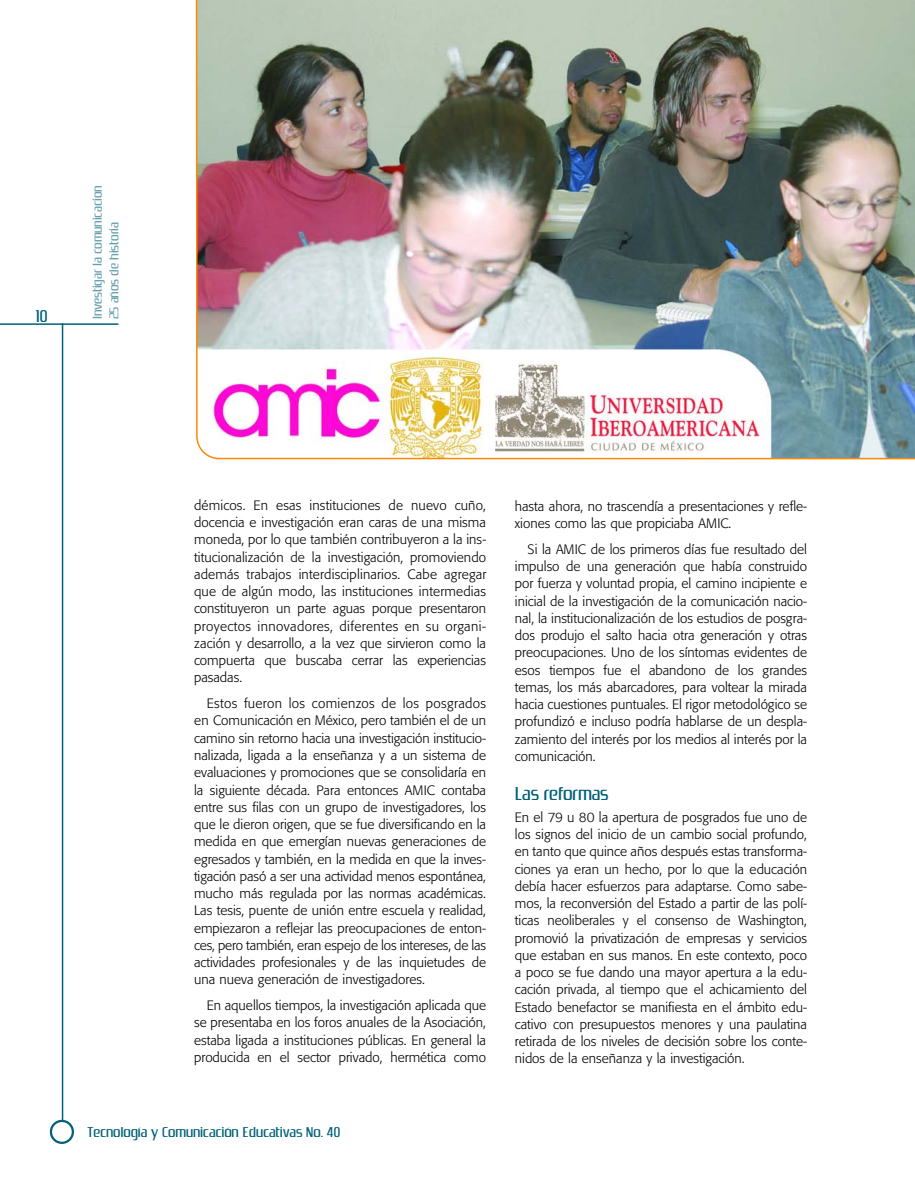
<style>
.page{position:relative;width:915px;height:1191px;background:#fff}
.page>*{position:absolute;margin:0;border:0;box-sizing:border-box;transform-origin:0 0}
.t1{font:19.5px "Zrnic";color:#006178}
.t2{font:18px "Zrnic";color:#006178}
.t3{font:15px "Zrnic";color:#006178}
.t4{font:300 13.5px/17.2px "Formata";color:#000;text-align:justify}
.t5{font:13.5px/16.5px "Zrnic";color:#66a0ae}
</style>
<div class="page">
<hr style="left:0;top:323px;width:118px;height:2px;background:#006178">
<svg style="left:50px;top:1119px;width:24px;height:25px"></svg>
<hr style="left:62px;top:323px;width:1px;height:797px;background:#006178">
<img style="left:196px;top:0;width:718px;height:459px">
<h2 class="t2" style="left:35px;top:307px;width:14px">10</h2>
<p class="t5" style="left:90px;top:319px;width:135px;rotate:-90deg">Investigar la comunicacion<br>25 años de historia</p>
<p class="t4" style="left:194px;top:497px;width:294px">démicos. En esas instituciones de nuevo cuño, docencia e investigación eran caras de una misma moneda, por lo que también contribuyeron a la ins&shy;titucionalización de la investigación, promoviendo además trabajos interdisciplinarios. Cabe agregar que de algún modo, las instituciones intermedias constituyeron un parte aguas porque presentaron proyectos innovadores, diferentes en su organi&shy;zación y desarrollo, a la vez que sirvieron como la compuerta que buscaba cerrar las experiencias pasadas.</p>
<p class="t4" style="left:194px;top:696px;width:293px;text-indent:13px">Estos fueron los comienzos de los posgrados en Comunicación en México, pero también el de un camino sin retorno hacia una investigación institucio&shy;nalizada, ligada a la enseñanza y a un sistema de evaluaciones y promociones que se consolidaría en la siguiente década. Para entonces AMIC contaba entre sus filas con un grupo de investigadores, los que le dieron origen, que se fue diversificando en la medida en que emergían nuevas generaciones de egresados y también, en la medida en que la inves&shy;tigación pasó a ser una actividad menos espontánea, mucho más regulada por las normas académicas.<br>Las tesis, puente de unión entre escuela y realidad, empiezaron a reflejar las preocupaciones de enton&shy;ces, pero también, eran espejo de los intereses, de las actividades profesionales y de las inquietudes de una nueva generación de investigadores.</p>
<p class="t4" style="left:194px;top:997px;width:293px;text-indent:13px">En aquellos tiempos, la investigación aplicada que se presentaba en los foros anuales de la Asociación, estaba ligada a instituciones públicas. En general la producida en el sector privado, hermética como</p>
<p class="t3" style="left:87px;top:1124px;width:254px">Tecnología y Comunicación Educativas No. 40</p>
<p class="t4" style="left:514px;top:498px;width:294px">hasta ahora, no trascendía a presentaciones y refle&shy;xiones como las que propiciaba AMIC.</p>
<p class="t4" style="left:514px;top:541px;width:294px;text-indent:13px">Si la AMIC de los primeros días fue resultado del impulso de una generación que había construido por fuerza y voluntad propia, el camino incipiente e inicial de la investigación de la comunicación nacio&shy;nal, la institucionalización de los estudios de posgra&shy;dos produjo el salto hacia otra generación y otras preocupaciones. Uno de los síntomas evidentes de esos tiempos fue el abandono de los grandes temas, los más abarcadores, para voltear la mirada hacia cuestiones puntuales. El rigor metodológico se profundizó e incluso podría hablarse de un despla&shy;zamiento del interés por los medios al interés por la comunicación.</p>
<h1 class="t1" style="left:514px;top:784px;width:95px">Las reformas</h1>
<p class="t4" style="left:514px;top:809px;width:294px">En el 79 u 80 la apertura de posgrados fue uno de los signos del inicio de un cambio social profundo, en tanto que quince años después estas transforma&shy;ciones ya eran un hecho, por lo que la educación debía hacer esfuerzos para adaptarse. Como sabe&shy;mos, la reconversión del Estado a partir de las polí&shy;ticas neoliberales y el consenso de Washington, promovió la privatización de empresas y servicios que estaban en sus manos. En este contexto, poco a poco se fue dando una mayor apertura a la edu&shy;cación privada, al tiempo que el achicamiento del Estado benefactor se manifiesta en el ámbito edu&shy;cativo con presupuestos menores y una paulatina retirada de los niveles de decisión sobre los conte&shy;nidos de la enseñanza y la investigación.</p>
</div>
